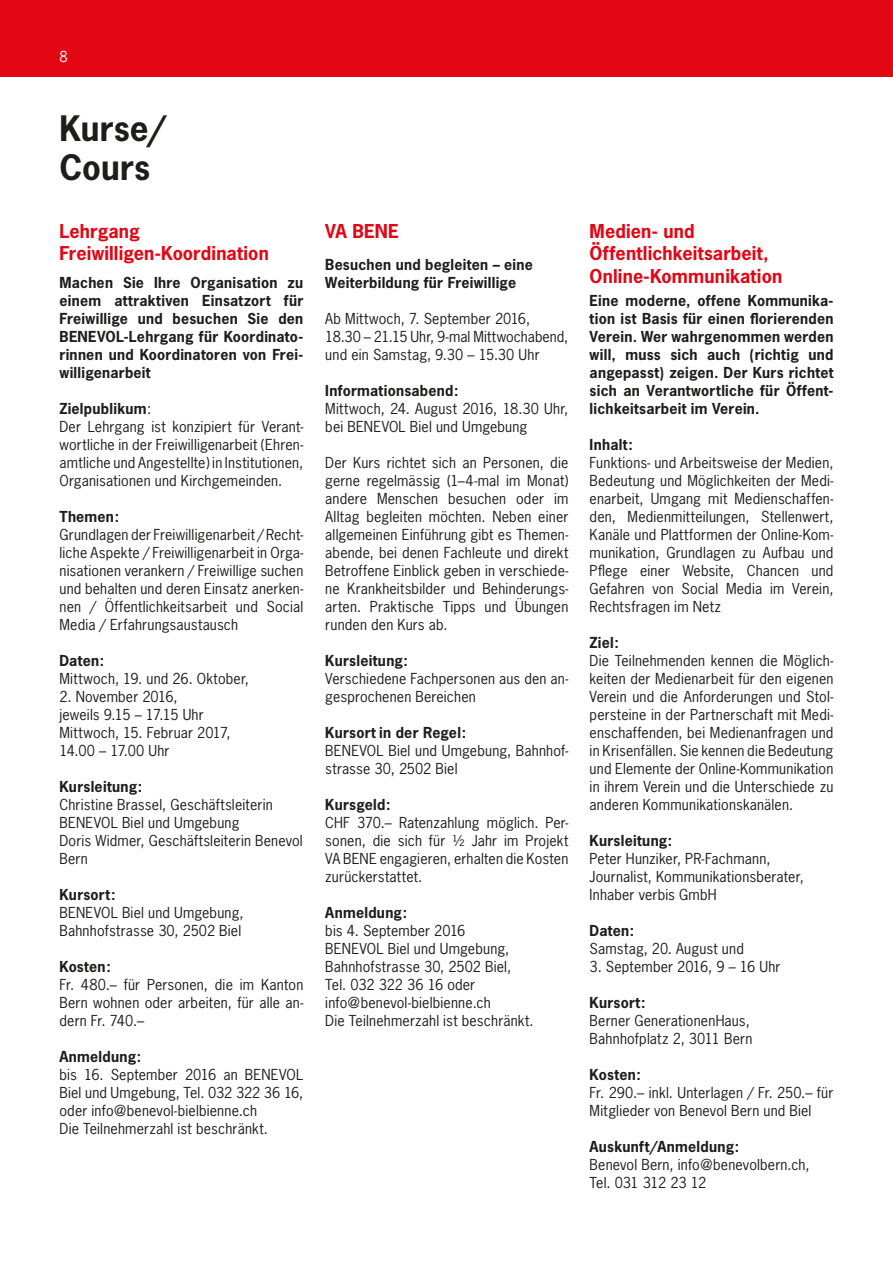
<style>
.page{position:relative;width:893px;height:1263px;background:#fff}
.page>*{position:absolute;margin:0;border:0;box-sizing:border-box;transform-origin:0 0}
.t1{font:700 33px/39px "News Gothic";letter-spacing:.005em;color:#1d1d1b}
.t2{font:700 18px/22.5px "News Gothic";letter-spacing:.01em;color:#e30614}
.t3{font:14.25px/18px "News Gothic";letter-spacing:.01em;color:#1d1d1b}
.t4{font:700 14.25px/18px "News Gothic";letter-spacing:.015em;color:#1d1d1b;text-align:justify}
.t5{font:14.25px "News Gothic";color:#fff}
.s1{font-weight:700}
</style>
<div class="page">
<div style="left:0;top:0;width:891px;height:77px;background:#e30614"></div>
<div style="left:882px;top:0;width:11px;height:77px;background:#e30614"></div>
<p class="t5" style="left:60px;top:48px;width:10px">8</p>
<h1 class="t1" style="left:60px;top:109px;width:108px">Kurse/<br>Cours</h1>
<p class="t2" style="left:60px;top:219px;width:211px">Lehrgang<br>Freiwilligen-Koordination</p>
<p class="t4" style="left:60px;top:273px;width:245px">Machen Sie Ihre Organisation zu einem attraktiven Einsatzort für Freiwillige und besuchen Sie den BENEVOL-Lehrgang für Koordinato&shy;rinnen und Koordinatoren von Frei&shy;willigenarbeit</p>
<p class="t3" style="left:60px;top:399px;width:245px"><span class="s1">Zielpublikum</span>:<br>Der Lehrgang ist konzipiert für Verant&shy;wortliche in der Freiwilligenarbeit (Ehren&shy;amtliche und Angestellte) in Institutionen, Organisationen und Kirchgemeinden.</p>
<p class="t4" style="left:60px;top:507px;width:61px">Themen:</p>
<p class="t3" style="left:60px;top:525px;width:245px;text-align:justify">Grundlagen der Freiwilligenarbeit / Recht&shy;liche Aspekte / Freiwilligenarbeit in Orga&shy;nisationen verankern / Freiwillige suchen und behalten und deren Einsatz anerken&shy;nen / Öffentlichkeitsarbeit und Social Media / Erfahrungsaustausch</p>
<p class="t4" style="left:60px;top:651px;width:46px">Daten:</p>
<p class="t3" style="left:60px;top:669px;width:191px">Mittwoch, 19. und 26. Oktober,</p>
<p class="t3" style="left:60px;top:687px;width:173px">2. November 2016,<br>jeweils 9.15 – 17.15 Uhr<br>Mittwoch, 15. Februar 2017,<br>14.00 – 17.00 Uhr</p>
<p class="t4" style="left:60px;top:777px;width:84px">Kursleitung:</p>
<p class="t3" style="left:60px;top:795px;width:245px">Christine Brassel, Geschäftsleiterin<br>BENEVOL Biel und Umgebung<br>Doris Widmer, Geschäftsleiterin Benevol<br>Bern</p>
<p class="t4" style="left:60px;top:885px;width:58px">Kursort:</p>
<p class="t3" style="left:60px;top:903px;width:185px">BENEVOL Biel und Umgebung,<br>Bahnhofstrasse 30, 2502 Biel</p>
<p class="t4" style="left:60px;top:957px;width:53px">Kosten:</p>
<p class="t3" style="left:60px;top:975px;width:245px;text-align:justify">Fr. 480.– für Personen, die im Kanton Bern wohnen oder arbeiten, für alle an&shy;dern Fr. 740.–</p>
<p class="t4" style="left:60px;top:1047px;width:83px">Anmeldung:</p>
<p class="t3" style="left:60px;top:1065px;width:245px">bis 16. September 2016 an BENEVOL Biel und Umgebung, Tel. 032 322 36 16, oder info@benevol-bielbienne.ch<br>Die Teilnehmerzahl ist beschränkt.</p>
<p class="t2" style="left:325px;top:219px;width:75px">VA BENE</p>
<p class="t4" style="left:325px;top:255px;width:209px">Besuchen und begleiten – eine<br>Weiterbildung für Freiwillige</p>
<p class="t3" style="left:325px;top:310px;width:245px">Ab Mittwoch, 7. September 2016,<br>18.30 – 21.15 Uhr, 9-mal Mittwochabend, und ein Samstag, 9.30 – 15.30 Uhr</p>
<p class="t4" style="left:325px;top:381px;width:135px">Informationsabend:</p>
<p class="t3" style="left:325px;top:399px;width:245px">Mittwoch, 24. August 2016, 18.30 Uhr, bei BENEVOL Biel und Umgebung</p>
<p class="t3" style="left:325px;top:453px;width:245px;text-align:justify">Der Kurs richtet sich an Personen, die gerne regelmässig (1–4-mal im Monat) andere Menschen besuchen oder im Alltag begleiten möchten. Neben einer allgemeinen Einführung gibt es Themen&shy;abende, bei denen Fachleute und direkt Betroffene Einblick geben in verschiede&shy;ne Krankheitsbilder und Behinderungs&shy;arten. Praktische Tipps und Übungen runden den Kurs ab.</p>
<p class="t4" style="left:325px;top:651px;width:84px">Kursleitung:</p>
<p class="t3" style="left:325px;top:669px;width:245px">Verschiedene Fachpersonen aus den an&shy;gesprochenen Bereichen</p>
<p class="t4" style="left:325px;top:723px;width:142px">Kursort in der Regel:</p>
<p class="t3" style="left:325px;top:741px;width:245px">BENEVOL Biel und Umgebung, Bahnhof&shy;strasse 30, 2502 Biel</p>
<p class="t4" style="left:325px;top:795px;width:67px">Kursgeld:</p>
<p class="t3" style="left:325px;top:813px;width:245px;text-align:justify">CHF 370.– Ratenzahlung möglich. Per&shy;sonen, die sich für ½ Jahr im Projekt VA BENE engagieren, erhalten die Kosten zurückerstattet.</p>
<p class="t4" style="left:325px;top:903px;width:83px">Anmeldung:</p>
<p class="t3" style="left:325px;top:921px;width:210px">bis 4. September 2016<br>BENEVOL Biel und Umgebung,<br>Bahnhofstrasse 30, 2502 Biel,<br>Tel. 032 322 36 16 oder info@benevol-bielbienne.ch<br>Die Teilnehmerzahl ist beschränkt.</p>
<p class="t2" style="left:590px;top:219px;width:194px">Medien- und<br>Öffentlichkeitsarbeit,<br>Online-Kommunikation</p>
<p class="t4" style="left:590px;top:291px;width:245px">Eine moderne, offene Kommunika&shy;tion ist Basis für einen florierenden Verein. Wer wahrgenommen werden will, muss sich auch (richtig und angepasst) zeigen. Der Kurs richtet sich an Verantwortliche für Öffent&shy;lichkeitsarbeit im Verein.</p>
<p class="t4" style="left:590px;top:435px;width:45px">Inhalt:</p>
<p class="t3" style="left:590px;top:453px;width:245px;text-align:justify">Funktions- und Arbeitsweise der Medien, Bedeutung und Möglichkeiten der Medi&shy;enarbeit, Umgang mit Medienschaffen&shy;den, Medienmitteilungen, Stellenwert, Kanäle und Plattformen der Online-Kom&shy;munikation, Grundlagen zu Aufbau und Pflege einer Website, Chancen und Gefahren von Social Media im Verein, Rechtsfragen im Netz</p>
<p class="t4" style="left:590px;top:633px;width:31px">Ziel:</p>
<p class="t3" style="left:590px;top:651px;width:245px;text-align:justify">Die Teilnehmenden kennen die Möglich&shy;keiten der Medienarbeit für den eigenen Verein und die Anforderungen und Stol&shy;persteine in der Partnerschaft mit Medi&shy;enschaffenden, bei Medienanfragen und in Krisenfällen. Sie kennen die Bedeutung und Elemente der Online-Kommunikation in ihrem Verein und die Unterschiede zu anderen Kommunikationskanälen.</p>
<p class="t4" style="left:590px;top:831px;width:84px">Kursleitung:</p>
<p class="t3" style="left:590px;top:849px;width:216px">Peter Hunziker, PR-Fachmann,<br>Journalist, Kommunikationsberater,<br>Inhaber verbis GmbH</p>
<p class="t4" style="left:590px;top:921px;width:46px">Daten:</p>
<p class="t3" style="left:590px;top:939px;width:156px">Samstag, 20. August und</p>
<p class="t3" style="left:590px;top:957px;width:192px">3. September 2016, 9 – 16 Uhr</p>
<p class="t4" style="left:590px;top:993px;width:58px">Kursort:</p>
<p class="t3" style="left:590px;top:1011px;width:164px">Berner GenerationenHaus,<br>Bahnhofplatz 2, 3011 Bern</p>
<p class="t4" style="left:590px;top:1065px;width:53px">Kosten:</p>
<p class="t3" style="left:590px;top:1083px;width:245px">Fr. 290.– inkl. Unterlagen / Fr. 250.– für<br>Mitglieder von Benevol Bern und Biel</p>
<p class="t4" style="left:590px;top:1137px;width:151px">Auskunft/Anmeldung:</p>
<p class="t3" style="left:590px;top:1155px;width:222px">Benevol Bern, info@benevolbern.ch,<br>Tel. 031 312 23 12</p>
</div>
